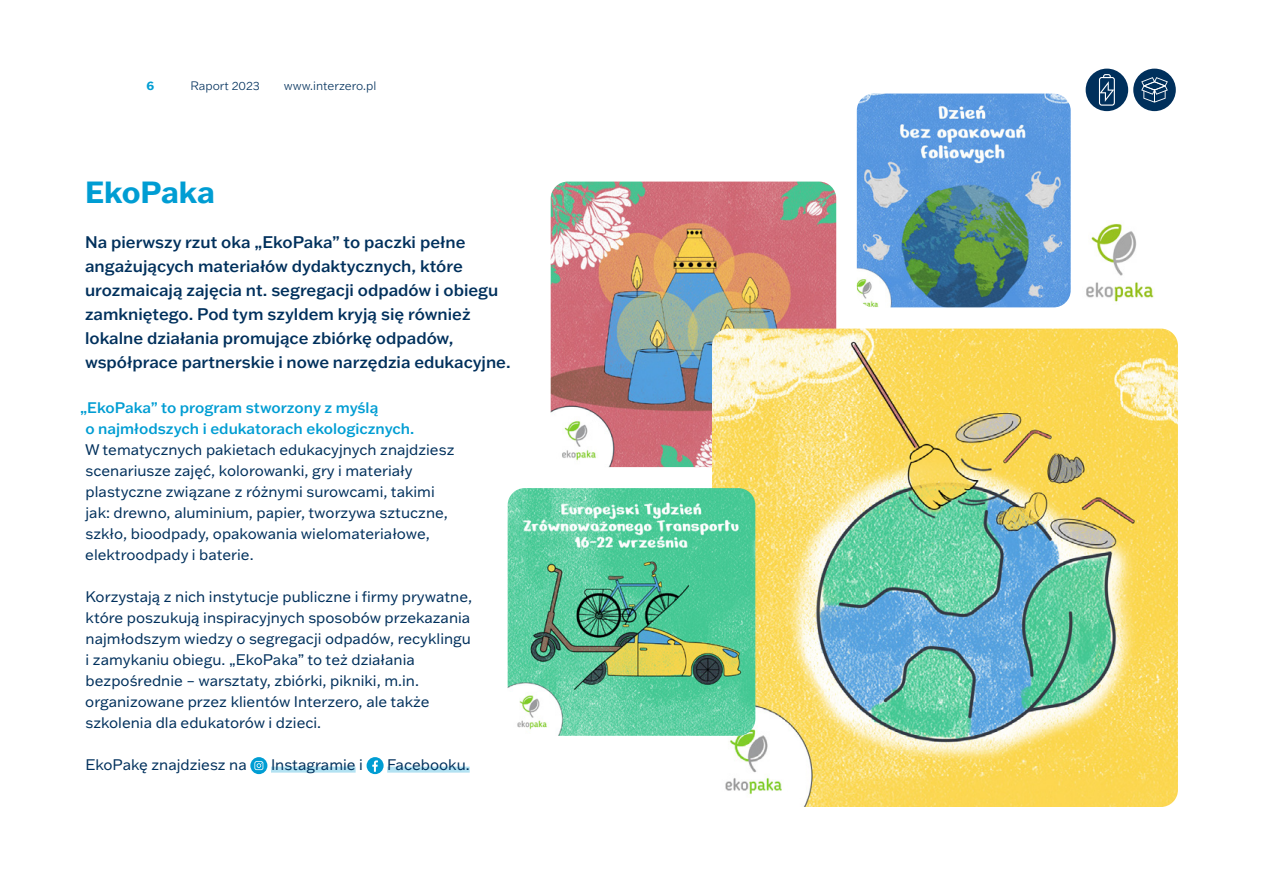
<style>
.page{position:relative;width:1263px;height:893px;background:#fff}
.page>*{position:absolute;margin:0;border:0;box-sizing:border-box;transform-origin:0 0}
.t1{font:700 30px "Franklin Gothic ATF";letter-spacing:-.005em;color:#009dd3}
.t2{font:500 16.5px/24px "Franklin Gothic ATF";color:#00305c}
.t3{font:15px/21px "Franklin Gothic ATF";color:#00305c}
.t4{font:500 15px/21px "Franklin Gothic ATF";color:#009dd3}
.t5{font:300 12px "Franklin Gothic ATF";color:#00305c}
.t6{font:700 12px "Franklin Gothic ATF";color:#009dd3}
</style>
<div class="page">
<img style="left:1053px;top:197px;width:131px;height:132px;border-radius:66px">
<img style="left:857px;top:94px;width:214px;height:213px">
<div style="left:1133px;top:69px;width:43px;height:42px;background:#00305c;border-radius:50%"></div>
<svg style="left:1141px;top:77px;width:27px;height:26px"></svg>
<div style="left:1086px;top:69px;width:42px;height:42px;background:#00305c;border-radius:50%"></div>
<svg style="left:1099px;top:74px;width:16px;height:32px"></svg>
<div style="left:271px;top:767px;width:85px;height:6px;background:#b3e2f2"></div>
<div style="left:387px;top:767px;width:83px;height:6px;background:#b3e2f2"></div>
<svg style="left:250px;top:757px;width:17px;height:17px"></svg>
<svg style="left:254px;top:761px;width:9px;height:9px"></svg>
<div style="left:367px;top:757px;width:17px;height:17px;background:#009dd3;border-radius:50%"></div>
<svg style="left:372px;top:760px;width:6px;height:12px"></svg>
<img style="left:551px;top:182px;width:285px;height:285px">
<img style="left:712px;top:329px;width:466px;height:478px">
<img style="left:508px;top:488px;width:247px;height:248px">
<p class="t6" style="left:147px;top:77px;width:9px">6</p>
<p class="t5" style="left:190px;top:78px;width:71px">Raport 2023</p>
<p class="t5" style="left:284px;top:78px;width:94px">www.interzero.pl</p>
<h1 class="t1" style="left:85px;top:172px;width:131px">EkoPaka</h1>
<p class="t2" style="left:85px;top:229px;width:427px">Na pierwszy rzut oka „EkoPaka” to paczki pełne angażujących materiałów dydaktycznych, które urozmaicają zajęcia nt. segregacji odpadów i obiegu zamkniętego. Pod tym szyldem kryją się również lokalne działania promujące zbiórkę odpadów, współprace partnerskie i nowe narzędzia edukacyjne.</p>
<p class="t4" style="left:85px;top:396px;width:330px;text-indent:-5px">„EkoPaka” to program stworzony z myślą<br>o najmłodszych i edukatorach ekologicznych.</p>
<p class="t3" style="left:85px;top:438px;width:371px">W tematycznych pakietach edukacyjnych znajdziesz scenariusze zajęć, kolorowanki, gry i materiały plastyczne związane z różnymi surowcami, takimi jak: drewno, aluminium, papier, tworzywa sztuczne, szkło, bioodpady, opakowania wielomateriałowe, elektroodpady i baterie.</p>
<p class="t3" style="left:85px;top:585px;width:388px">Korzystają z nich instytucje publiczne i firmy prywatne, które poszukują inspiracyjnych sposobów przekazania najmłodszym wiedzy o segregacji odpadów, recyklingu i zamykaniu obiegu. „EkoPaka” to też działania bezpośrednie – warsztaty, zbiórki, pikniki, m.in. organizowane przez klientów Interzero, ale także szkolenia dla edukatorów i dzieci.</p>
<p class="t3" style="left:85px;top:753px;width:163px">EkoPakę znajdziesz na</p>
<p class="t3" style="left:271px;top:753px;width:93px">Instagramie i</p>
<p class="t3" style="left:387px;top:753px;width:84px">Facebooku.</p>
</div>
